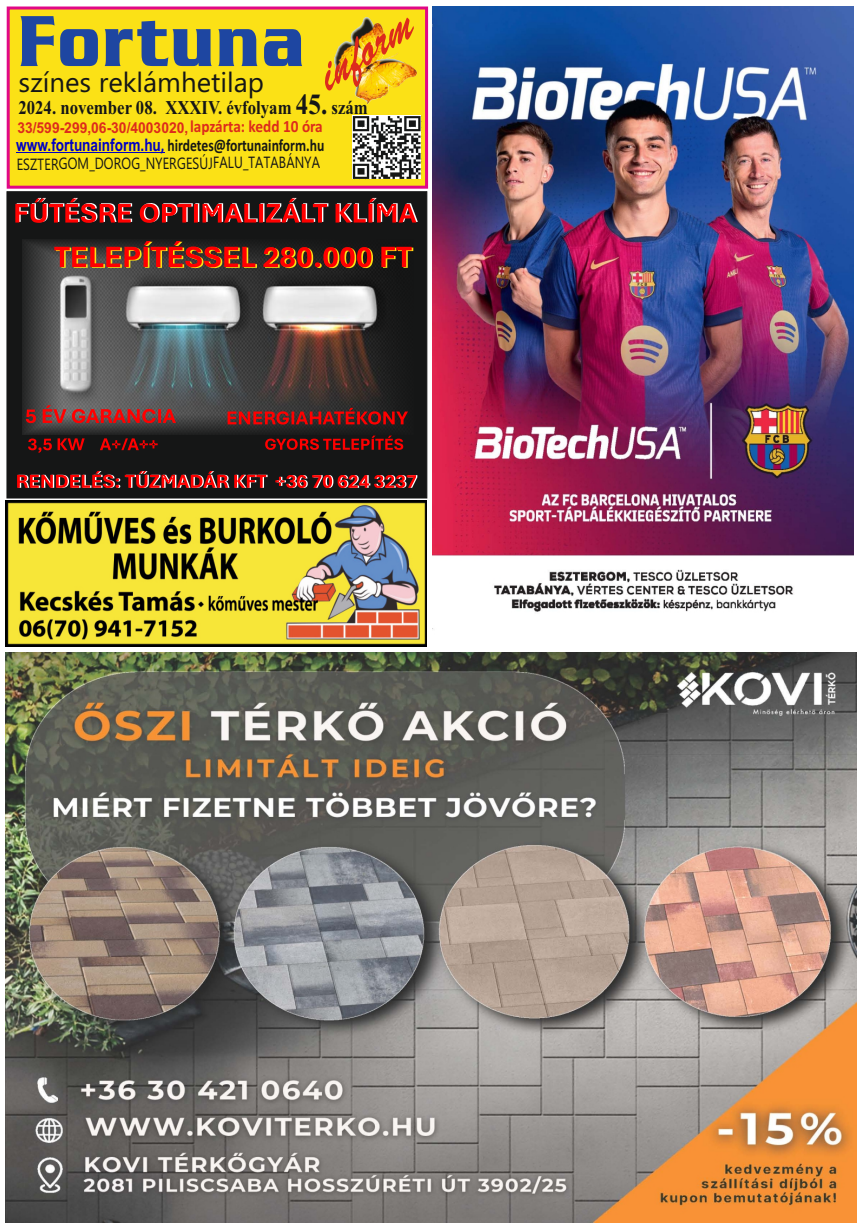
<style>
.page{position:relative;width:860px;height:1229px;background:#fff}
.page>*{position:absolute;margin:0;border:0;box-sizing:border-box;transform-origin:0 0}
.t1{font:27.6px "Ebrima";color:#151616}
.t2{font:700 19.5px "Times New Roman";color:#151616;scale:.86 1}
.t3{font:700 17.25px "Calibri";color:#151616;scale:.79 1}
.t4{font:16.2px "Ebrima";color:#151616;scale:.81 1}
.t5{font:700 15px "Arial";color:#dd2b1c;scale:.92 1}
.s1{font-family:"Arial";color:#0000c4}
.s2{color:#0000c4}
.s3{font-size:29.25px}
.s4{font-family:"Calibri";font-size:17.1px}
</style>
<div class="page">
<div style="left:7px;top:7px;width:421px;height:182px;background:#fbe116;border:3px solid #e10886"></div>
<hr style="left:16px;top:152px;width:145px;height:1px;background:#0000c4">
<svg style="left:20px;top:16px;width:282px;height:50px"></svg>
<img style="left:354px;top:17px;width:62px;height:87px">
<img style="left:325px;top:18px;width:89px;height:73px">
<img style="left:353px;top:115px;width:68px;height:64px">
<div style="left:7px;top:191px;width:420px;height:307px;background:#151616;border:1px solid #151616"></div>
<img style="left:22px;top:240px;width:392px;height:194px">
<svg style="left:26px;top:409px;width:10px;height:14px"></svg>
<svg style="left:43px;top:405px;width:133px;height:18px"></svg>
<svg style="left:228px;top:408px;width:180px;height:16px"></svg>
<svg style="left:28px;top:438px;width:24px;height:15px"></svg>
<svg style="left:58px;top:438px;width:100px;height:12px"></svg>
<svg style="left:265px;top:435px;width:138px;height:15px"></svg>
<svg style="left:15px;top:198px;width:403px;height:25px"></svg>
<svg style="left:54px;top:241px;width:319px;height:27px"></svg>
<svg style="left:381px;top:247px;width:32px;height:21px"></svg>
<svg style="left:17px;top:471px;width:251px;height:17px"></svg>
<svg style="left:275px;top:475px;width:142px;height:13px"></svg>
<img style="left:6px;top:500px;width:421px;height:146px">
<img style="left:432px;top:7px;width:421px;height:622px">
<img style="left:6px;top:652px;width:850px;height:570px">
<h1 class="t1" style="left:19px;top:72px;width:247px">színes reklámhetilap</h1>
<p class="t3" style="left:16px;top:138px;width:391px"><span class="s1">www.fortunainform.hu</span><span class="s2">,</span> hirdetes@fortunainform.hu</p>
<p class="t2" style="left:19px;top:100px;width:408px">2024. november 08. XXXIV. évfolyam <span class="s3">45.</span> szám</p>
<p class="t5" style="left:17px;top:122px;width:334px">33/599-299,06-30/4003020,<span class="s4">lapzárta: kedd 10 óra</span></p>
<p class="t4" style="left:17px;top:157px;width:376px">ESZTERGOM_DOROG_NYERGESÚJFALU_TATABÁNYA</p>
</div>
